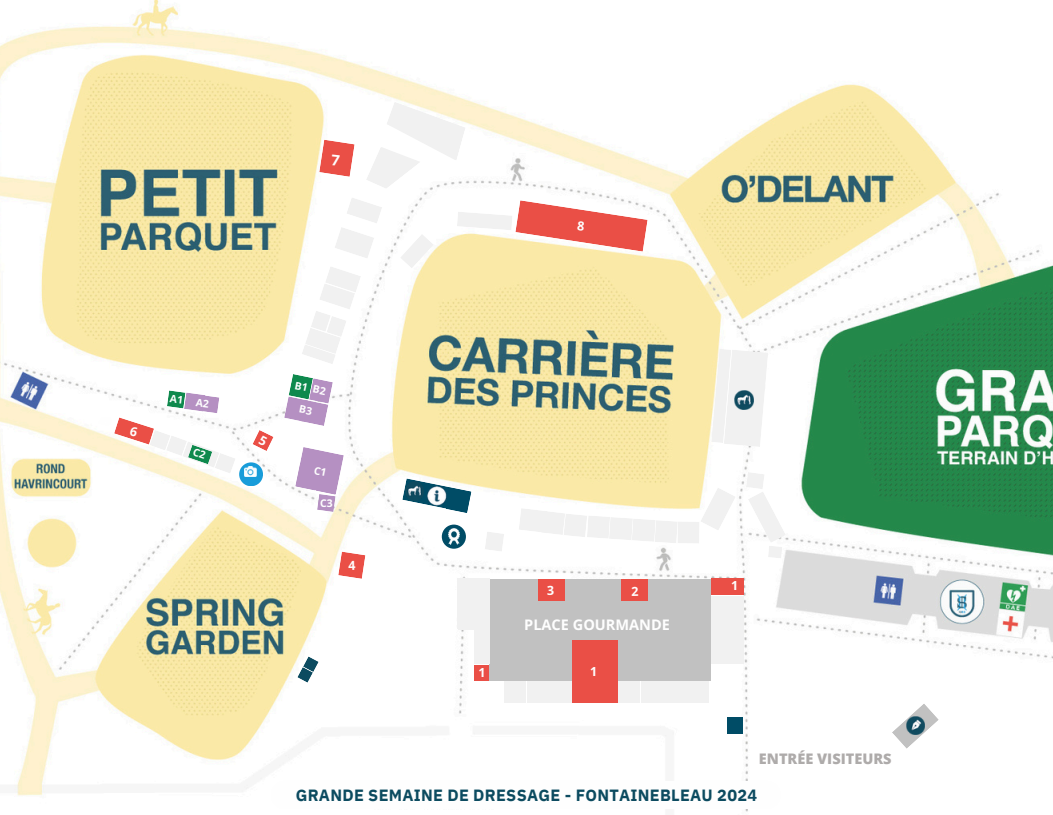
<style>
.page{position:relative;width:1053px;height:815px;background:#fff}
.page>*{position:absolute;margin:0;border:0;box-sizing:border-box;transform-origin:0 0}
.t1{font:700 16.25px "IBM Plex Sans";letter-spacing:.015em;color:#0c4b60}
.t2{font:800 14.5px "Open Sans";color:#aeabaa}
.t3{font:700 14.5px "Open Sans";color:#fefefe}
.t4{font:700 12.5px "Open Sans";color:#fefefe}
.t5{font:700 10.5px "Open Sans";color:#fefefe}
</style>
<div class="page">
<img style="left:0;top:0;width:1052px;height:812px">
<svg style="left:700px;top:487px;width:35px;height:43px"></svg>
<div style="left:711px;top:578px;width:32px;height:17px;background:#ea4f46"></div>
<div style="left:474px;top:664px;width:16px;height:16px;background:#ea4f46"></div>
<svg style="left:484px;top:531px;width:20px;height:20px"></svg>
<svg style="left:402px;top:478px;width:69px;height:35px"></svg>
<svg style="left:400px;top:234px;width:33px;height:34px"></svg>
<div style="left:677px;top:521px;width:22px;height:22px;background:#f1f1f1"></div>
<div style="left:641px;top:681px;width:21px;height:22px;background:#f1f1f1"></div>
<div style="left:271px;top:781px;width:509px;height:28px;background:#fefefe;border-radius:14px"></div>
<svg style="left:518px;top:508px;width:159px;height:35px"></svg>
<div style="left:726px;top:717px;width:16px;height:16px;background:#004c66"></div>
<svg style="left:297px;top:656px;width:22px;height:26px"></svg>
<div style="left:711px;top:596px;width:32px;height:33px;background:#f1f1f1"></div>
<div style="left:490px;top:579px;width:220px;height:102px;background:#c1c1c1"></div>
<div style="left:711px;top:630px;width:32px;height:16px;background:#f1f1f1"></div>
<div style="left:711px;top:647px;width:32px;height:16px;background:#f1f1f1"></div>
<div style="left:457px;top:578px;width:33px;height:51px;background:#f1f1f1"></div>
<div style="left:474px;top:630px;width:16px;height:16px;background:#f1f1f1"></div>
<div style="left:474px;top:647px;width:16px;height:16px;background:#f1f1f1"></div>
<svg style="left:301px;top:266px;width:60px;height:98px"></svg>
<svg style="left:711px;top:349px;width:57px;height:98px"></svg>
<div style="left:538px;top:579px;width:26px;height:22px;background:#ea4f46"></div>
<div style="left:621px;top:579px;width:26px;height:22px;background:#ea4f46"></div>
<div style="left:572px;top:641px;width:45px;height:62px;background:#ea4f46"></div>
<div style="left:550px;top:681px;width:21px;height:22px;background:#f1f1f1"></div>
<div style="left:504px;top:681px;width:22px;height:22px;background:#f1f1f1"></div>
<div style="left:527px;top:681px;width:28px;height:22px;background:#f1f1f1"></div>
<div style="left:663px;top:681px;width:32px;height:22px;background:#f1f1f1"></div>
<div style="left:686px;top:681px;width:22px;height:22px;background:#f1f1f1"></div>
<svg style="left:366px;top:102px;width:99px;height:87px"></svg>
<svg style="left:891px;top:703px;width:47px;height:46px"></svg>
<svg style="left:746px;top:472px;width:39px;height:86px"></svg>
<svg style="left:334px;top:197px;width:48px;height:62px"></svg>
<img style="left:405px;top:482px;width:19px;height:18px">
<img style="left:427px;top:486px;width:19px;height:19px">
<svg style="left:442px;top:524px;width:24px;height:25px"></svg>
<img style="left:448px;top:528px;width:11px;height:16px">
<img style="left:906px;top:716px;width:18px;height:18px">
<img style="left:734px;top:390px;width:19px;height:19px">
<div style="left:239px;top:462px;width:24px;height:24px;background:#189cd9;border-radius:50%"></div>
<svg style="left:244px;top:466px;width:12px;height:10px"></svg>
<div style="left:618px;top:681px;width:22px;height:22px;background:#f1f1f1"></div>
<svg style="left:319px;top:140px;width:35px;height:37px"></svg>
<svg style="left:457px;top:200px;width:190px;height:52px"></svg>
<svg style="left:252px;top:430px;width:21px;height:21px"></svg>
<svg style="left:338px;top:551px;width:27px;height:28px"></svg>
<svg style="left:284px;top:374px;width:49px;height:52px"></svg>
<svg style="left:114px;top:390px;width:121px;height:83px"></svg>
<svg style="left:295px;top:447px;width:49px;height:65px"></svg>
<p class="t5" style="left:296px;top:377px;width:33px;rotate:12deg">B1 B2</p>
<p class="t4" style="left:478px;top:664px;width:9px">1</p>
<p class="t3" style="left:524px;top:614px;width:147px">PLACE GOURMANDE</p>
<p class="t4" style="left:590px;top:663px;width:9px">1</p>
<p class="t4" style="left:731px;top:577px;width:9px">1</p>
<p class="t2" style="left:758px;top:748px;width:134px">ENTRÉE VISITEURS</p>
<p class="t1" style="left:296px;top:784px;width:463px">GRANDE SEMAINE DE DRESSAGE - FONTAINEBLEAU 2024</p>
</div>
